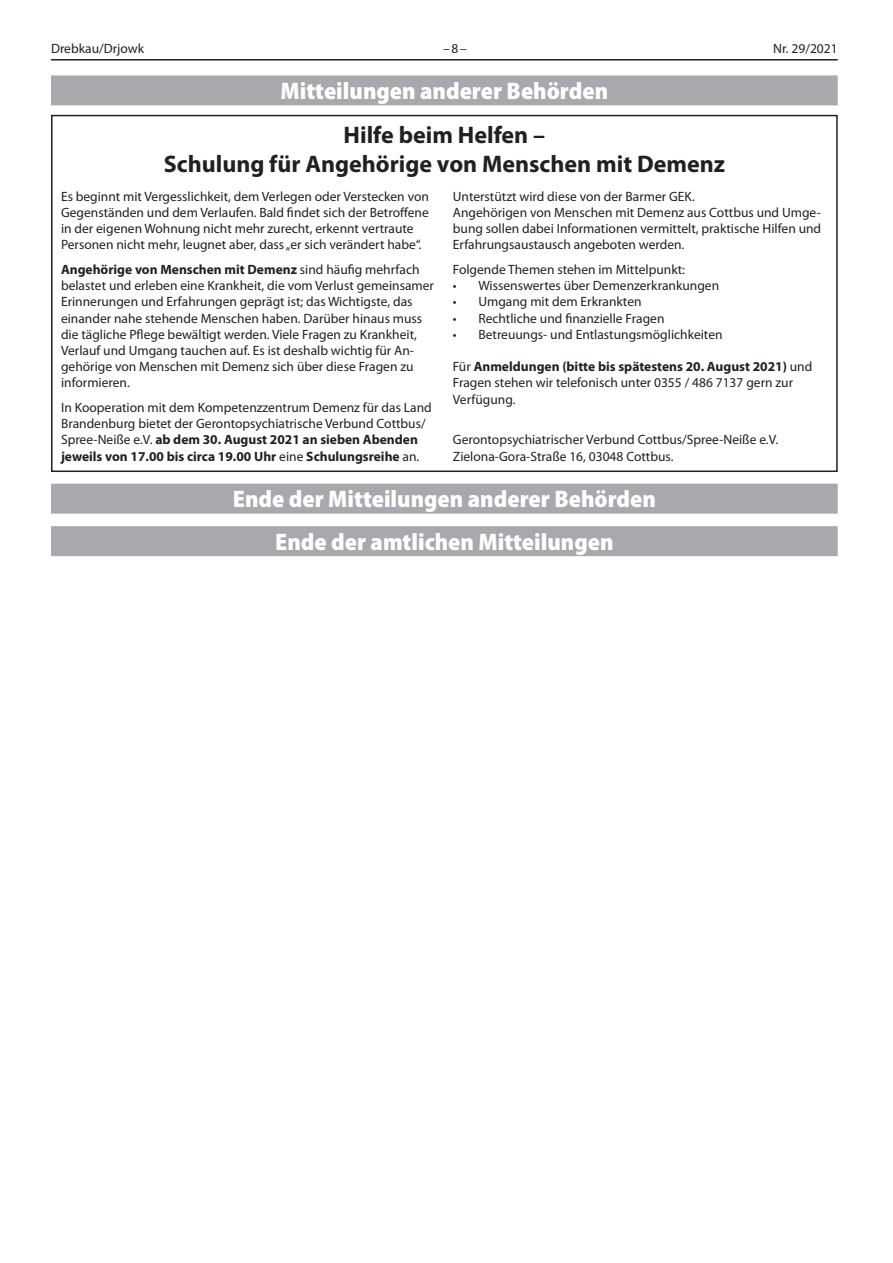
<style>
.page{position:relative;width:893px;height:1263px;background:#fff}
.page>*{position:absolute;margin:0;border:0;box-sizing:border-box;transform-origin:0 0}
.t1{font:900 semi-condensed 24px "Myriad Pro";color:#fff}
.t2{font:700 24px/28.8px "Myriad Pro";color:#231f20;text-align:center}
.t3{font:13.5px/16.2px "Myriad Pro";color:#231f20}
.s1{font-weight:700}
</style>
<div class="page">
<hr style="left:51px;top:59px;width:787px;height:2px;background:#231f20">
<div style="left:51px;top:526px;width:787px;height:30px;background:#a8a9ad"></div>
<div style="left:51px;top:484px;width:787px;height:30px;background:#a8a9ad"></div>
<div style="left:51px;top:115px;width:787px;height:357px;border:2px solid #231f20"></div>
<div style="left:51px;top:75px;width:787px;height:30px;background:#a8a9ad"></div>
<p class="t3" style="left:51px;top:40px;width:95px">Drebkau/Drjowk</p>
<p class="t3" style="left:443px;top:40px;width:25px">–8–</p>
<p class="t3" style="left:773px;top:40px;width:66px">Nr. 29/2021</p>
<h1 class="t1" style="left:280px;top:75px;width:329px">Mitteilungen anderer Behörden</h1>
<h1 class="t2" style="left:164px;top:120px;width:563px">Hilfe beim Helfen –<br>Schulung für Angehörige von Menschen mit Demenz</h1>
<p class="t3" style="left:61px;top:188px;width:369px">Es beginnt mit Vergesslichkeit, dem Verlegen oder Verstecken von Gegenständen und dem Verlaufen. Bald findet sich der Betroffene in der eigenen Wohnung nicht mehr zurecht, erkennt vertraute Personen nicht mehr, leugnet aber, dass „er sich verändert habe“.</p>
<p class="t3" style="left:61px;top:261px;width:374px"><span class="s1">Angehörige von Menschen mit Demenz</span> sind häufig mehrfach belastet und erleben eine Krankheit, die vom Verlust gemeinsamer Erinnerungen und Erfahrungen geprägt ist; das Wichtigste, das einander nahe stehende Menschen haben. Darüber hinaus muss die tägliche Pflege bewältigt werden. Viele Fragen zu Krankheit, Verlauf und Umgang tauchen auf. Es ist deshalb wichtig für An&shy;gehörige von Menschen mit Demenz sich über diese Fragen zu informieren.</p>
<p class="t3" style="left:61px;top:399px;width:372px">In Kooperation mit dem Kompetenzzentrum Demenz für das Land Brandenburg bietet der Gerontopsychiatrische Verbund Cottbus/ Spree-Neiße e.V. <span class="s1">ab dem 30. August 2021 an sieben Abenden jeweils von 17.00 bis circa 19.00 Uhr</span> eine <span class="s1">Schulungsreihe</span> an.</p>
<p class="t3" style="left:453px;top:188px;width:370px">Unterstützt wird diese von der Barmer GEK.<br>Angehörigen von Menschen mit Demenz aus Cottbus und Umge&shy;bung sollen dabei Informationen vermittelt, praktische Hilfen und Erfahrungsaustausch angeboten werden.</p>
<p class="t3" style="left:453px;top:261px;width:234px">Folgende Themen stehen im Mittelpunkt:</p>
<p class="t3" style="left:453px;top:277px;width:268px">• Wissenswertes über Demenzerkrankungen</p>
<p class="t3" style="left:453px;top:293px;width:190px">• Umgang mit dem Erkrankten</p>
<p class="t3" style="left:453px;top:310px;width:213px">• Rechtliche und finanzielle Fragen</p>
<p class="t3" style="left:453px;top:326px;width:271px">• Betreuungs- und Entlastungsmöglichkeiten</p>
<p class="t3" style="left:453px;top:358px;width:361px">Für <span class="s1">Anmeldungen (bitte bis spätestens 20. August 2021)</span> und<br>Fragen stehen wir telefonisch unter 0355 / 486 7137 gern zur<br>Verfügung.</p>
<p class="t3" style="left:453px;top:432px;width:327px">Gerontopsychiatrischer Verbund Cottbus/Spree-Neiße e.V.<br>Zielona-Gora-Straße 16, 03048 Cottbus.</p>
<h1 class="t1" style="left:233px;top:483px;width:425px">Ende der Mitteilungen anderer Behörden</h1>
<h1 class="t1" style="left:275px;top:526px;width:340px">Ende der amtlichen Mitteilungen</h1>
</div>
